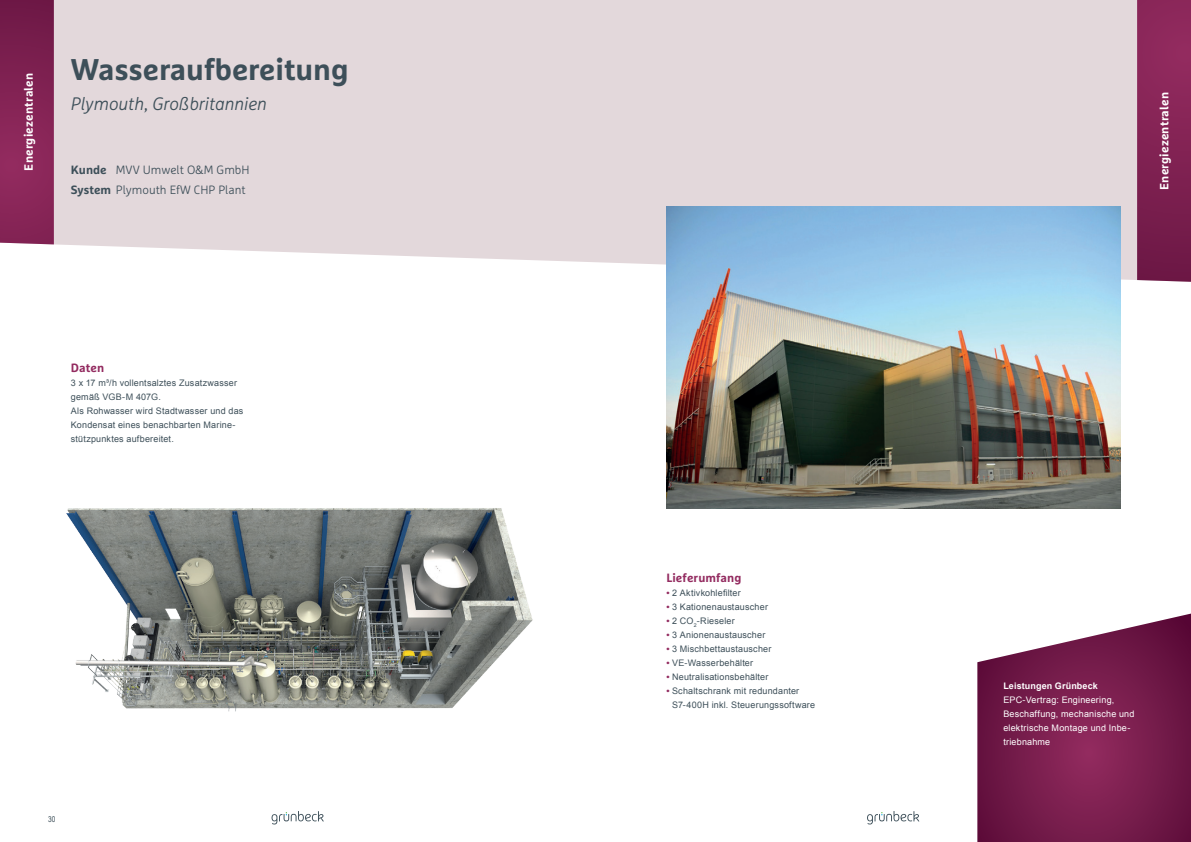
<style>
.page{position:relative;width:1191px;height:842px;background:#fff}
.page>*{position:absolute;margin:0;border:0;box-sizing:border-box;transform-origin:0 0}
.t1{font:700 30px "Marselis Pro";color:#3d4f59}
.t2{font:italic 300 18px "Marselis Pro";color:#3d4f59}
.t3{font:300 12px/20px "Marselis Pro";color:#3d4f59}
.t4{font:700 12px "Marselis Pro";letter-spacing:.02em;color:#fff}
.t5{font:700 12px "Marselis Pro";letter-spacing:.01em;color:#932b60}
.t6{font:9px/14px "Arial";letter-spacing:.02em;color:#3d4f59}
.t7{font:9px/14px "Arial";letter-spacing:.025em;color:#fff}
.t8{font:700 9px "Arial";letter-spacing:.015em;color:#fff}
.t9{font:8px "Arial Narrow";color:#3d4f59}
.s1{font-weight:700}
.s2{font-weight:700;color:#932b60}
</style>
<div class="page">
<svg style="left:271px;top:811px;width:53px;height:13px"></svg>
<svg style="left:867px;top:811px;width:52px;height:13px"></svg>
<div style="left:42px;top:0;width:1095px;height:282px;background:#e3d8db"></div>
<svg style="left:0;top:0;width:54px;height:244px;background:#822354"></svg>
<svg style="left:1137px;top:0;width:54px;height:282px;background:#822454"></svg>
<img style="left:66px;top:508px;width:467px;height:204px">
<img style="left:666px;top:206px;width:454px;height:303px">
<svg style="left:977px;top:614px;width:214px;height:228px;background:#82335d"></svg>
<h3 class="t4" style="left:21px;top:171px;width:99px;rotate:-90deg">Energiezentralen</h3>
<h1 class="t1" style="left:71px;top:51px;width:279px">Wasseraufbereitung</h1>
<h2 class="t2" style="left:71px;top:93px;width:198px">Plymouth, Großbritannien</h2>
<h3 class="t3" style="left:71px;top:159px;width:180px"><span class="s1">Kunde</span> MVV Umwelt O&amp;M GmbH<br><span class="s1">System</span> Plymouth EfW CHP Plant</h3>
<h3 class="t5" style="left:71px;top:360px;width:35px">Daten</h3>
<p class="t6" style="left:71px;top:376px;width:174px">3 x 17 m³/h vollentsalztes Zusatzwasser gemäß VGB-M 407G.<br>Als Rohwasser wird Stadtwasser und das<br>Kondensat eines benachbarten Marine&shy;stützpunktes aufbereitet.</p>
<p class="t9" style="left:48px;top:813px;width:9px">30</p>
<h3 class="t5" style="left:666px;top:570px;width:77px">Lieferumfang</h3>
<p class="t6" style="left:666px;top:586px;width:76px"><span class="s2">•</span> 2 Aktivkohlefilter</p>
<p class="t6" style="left:666px;top:600px;width:103px"><span class="s2">•</span> 3 Kationenaustauscher</p>
<p class="t6" style="left:666px;top:614px;width:70px"><span class="s2">•</span> 2 CO<sub>2</sub>-Rieseler</p>
<p class="t6" style="left:666px;top:628px;width:100px"><span class="s2">•</span> 3 Anionenaustauscher</p>
<p class="t6" style="left:666px;top:642px;width:107px"><span class="s2">•</span> 3 Mischbettaustauscher</p>
<p class="t6" style="left:666px;top:656px;width:88px"><span class="s2">•</span> VE-Wasserbehälter</p>
<p class="t6" style="left:666px;top:670px;width:104px"><span class="s2">•</span> Neutralisationsbehälter</p>
<p class="t6" style="left:672px;top:684px;width:145px;text-indent:-6px"><span class="s2">•</span> Schaltschrank mit redundanter<br>S7-400H inkl. Steuerungssoftware</p>
<h3 class="t4" style="left:1156px;top:190px;width:99px;rotate:-90deg">Energiezentralen</h3>
<p class="t8" style="left:1003px;top:680px;width:96px">Leistungen Grünbeck</p>
<p class="t7" style="left:1003px;top:693px;width:133px">EPC-Vertrag: Engineering,<br>Beschaffung, mechanische und elektrische Montage und Inbe&shy;triebnahme</p>
</div>
